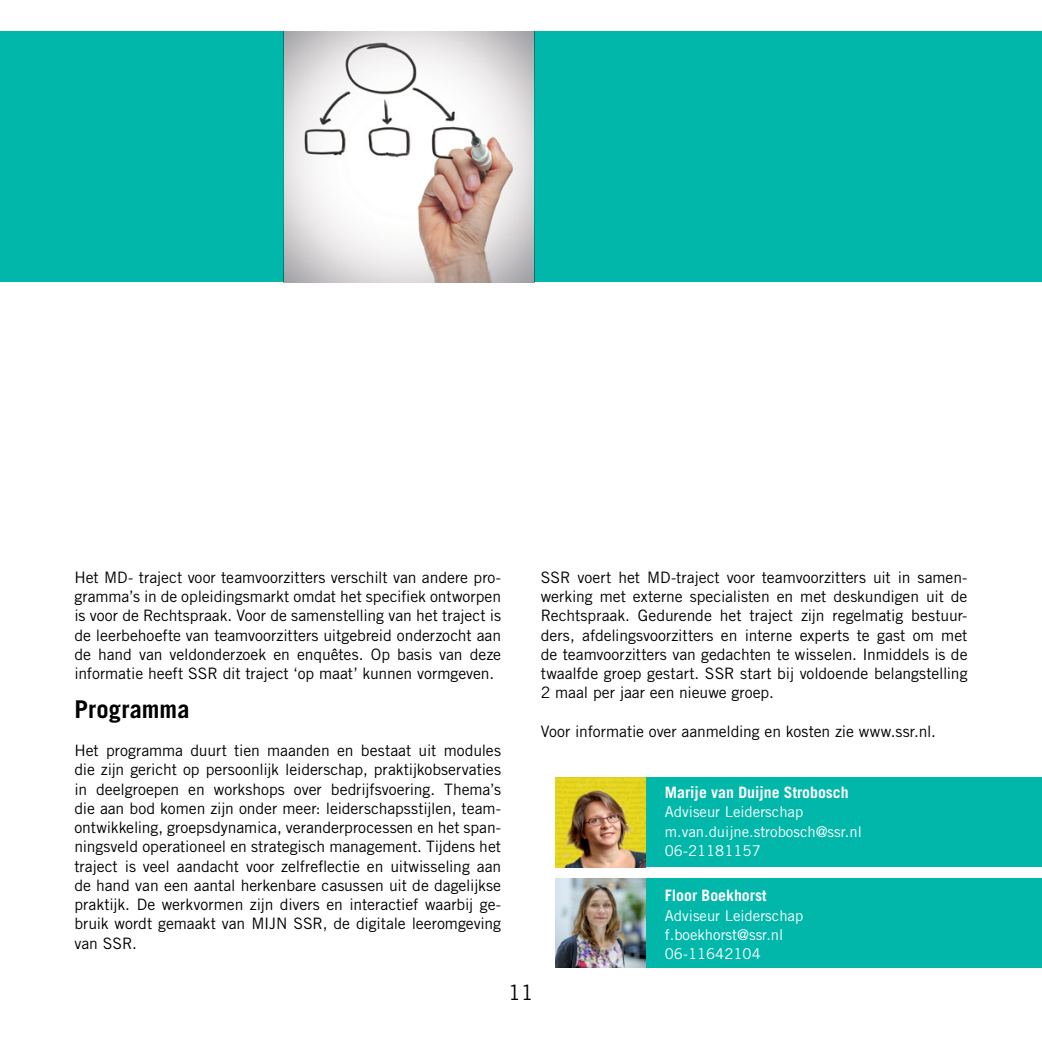
<style>
.page{position:relative;width:1042px;height:1042px;background:#fff}
.page>*{position:absolute;margin:0;border:0;box-sizing:border-box;transform-origin:0 0}
.t1{font:700 24.5px "Trade Gothic LT Std";letter-spacing:.005em;color:#000}
.t2{font:21px "Trade Gothic LT Std";color:#000}
.t3{font:15.75px/19.2px "Trade Gothic LT Std";letter-spacing:-.005em;color:#000;text-align:justify}
.t4{font:700 15.75px "Trade Gothic LT Std";color:#fff}
.t5{font:14.88px/19.2px "Trade Gothic LT Std";color:#fff}
</style>
<div class="page">
<div style="left:0;top:32px;width:15px;height:250px;background:#00b7aa"></div>
<div style="left:15px;top:32px;width:40px;height:250px;background:#00b7aa"></div>
<div style="left:51px;top:32px;width:233px;height:250px;background:#00b7aa"></div>
<div style="left:534px;top:32px;width:508px;height:250px;background:#00b7aa"></div>
<img style="left:284px;top:32px;width:250px;height:250px">
<div style="left:645px;top:778px;width:397px;height:89px;background:#00b7aa"></div>
<img style="left:556px;top:778px;width:89px;height:89px">
<div style="left:645px;top:878px;width:397px;height:90px;background:#00b7aa"></div>
<img style="left:556px;top:878px;width:89px;height:90px">
<p class="t3" style="left:74px;top:567px;width:428px">Het MD- traject voor teamvoorzitters verschilt van andere pro&shy;gramma’s in de opleidingsmarkt omdat het specifiek ontworpen is voor de Rechtspraak. Voor de samenstelling van het traject is de leerbehoefte van teamvoorzitters uitgebreid onderzocht aan de hand van veldonderzoek en enquêtes. Op basis van deze informatie heeft SSR dit traject ‘op maat’ kunnen vormgeven.</p>
<h1 class="t1" style="left:74px;top:694px;width:117px">Programma</h1>
<p class="t3" style="left:74px;top:741px;width:428px">Het programma duurt tien maanden en bestaat uit modules die zijn gericht op persoonlijk leiderschap, praktijkobservaties in deelgroepen en workshops over bedrijfsvoering. Thema’s die aan bod komen zijn onder meer: leiderschapsstijlen, team&shy;ontwikkeling, groepsdynamica, veranderprocessen en het span&shy;ningsveld operationeel en strategisch management. Tijdens het traject is veel aandacht voor zelfreflectie en uitwisseling aan de hand van een aantal herkenbare casussen uit de dagelijkse praktijk. De werkvormen zijn divers en interactief waarbij ge&shy;bruik wordt gemaakt van MIJN SSR, de digitale leeromgeving van SSR.</p>
<p class="t3" style="left:541px;top:567px;width:428px">SSR voert het MD-traject voor teamvoorzitters uit in samen&shy;werking met externe specialisten en met deskundigen uit de Rechtspraak. Gedurende het traject zijn regelmatig bestuur&shy;ders, afdelingsvoorzitters en interne experts te gast om met de teamvoorzitters van gedachten te wisselen. Inmiddels is de twaalfde groep gestart. SSR start bij voldoende belangstelling 2 maal per jaar een nieuwe groep.</p>
<p class="t3" style="left:541px;top:721px;width:396px">Voor informatie over aanmelding en kosten zie www.ssr.nl.</p>
<h2 class="t2" style="left:508px;top:980px;width:27px">11</h2>
<p class="t4" style="left:665px;top:783px;width:185px">Marije van Duijne Strobosch</p>
<p class="t5" style="left:665px;top:802px;width:198px">Adviseur Leiderschap m.van.duijne.strobosch@ssr.nl<br>06-21181157</p>
<p class="t4" style="left:665px;top:886px;width:103px">Floor Boekhorst</p>
<p class="t5" style="left:665px;top:905px;width:140px">Adviseur Leiderschap f.boekhorst@ssr.nl<br>06-11642104</p>
</div>
